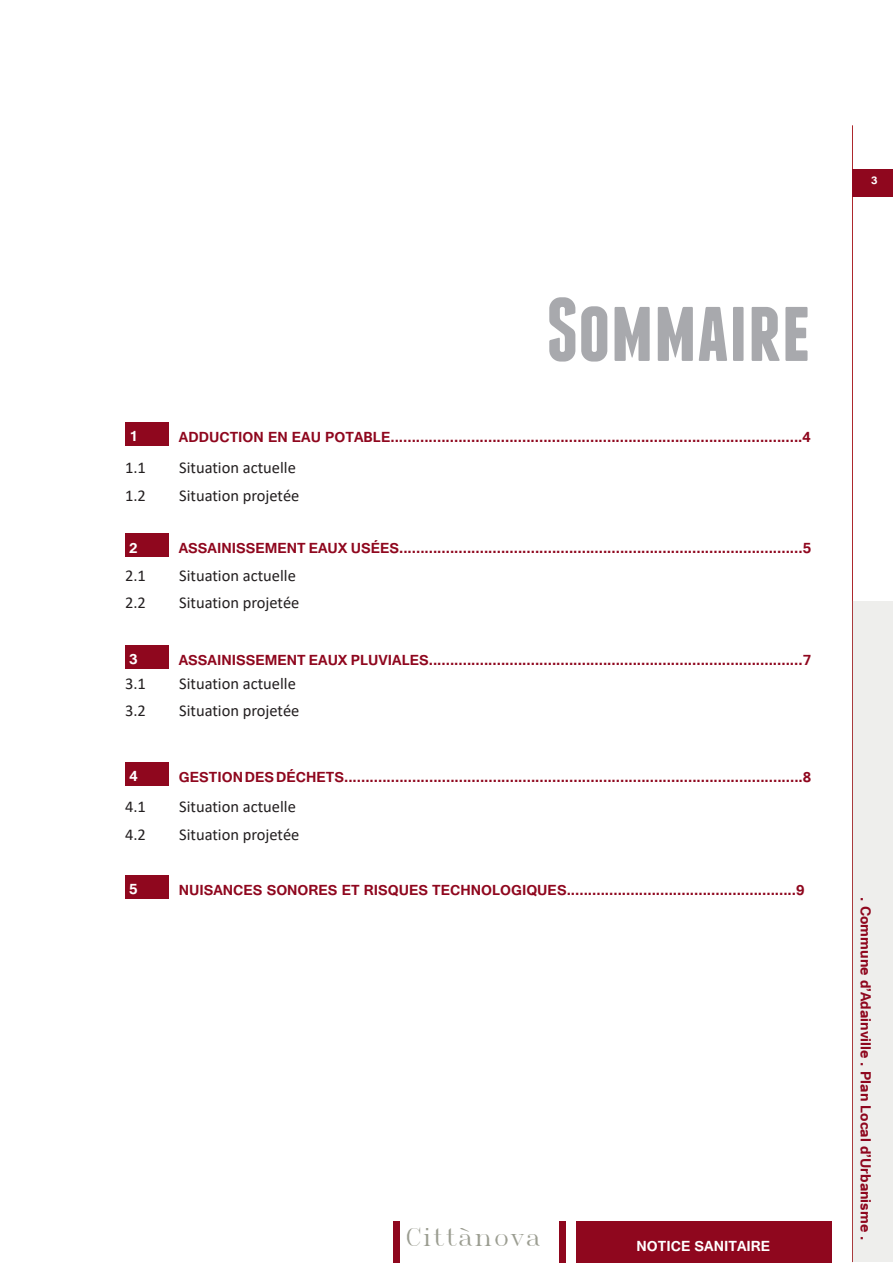
<style>
.page{position:relative;width:893px;height:1263px;background:#fff}
.page>*{position:absolute;margin:0;border:0;box-sizing:border-box;transform-origin:0 0}
.t1{font:700 90px "Franchise";color:#a8a9ad}
.t2{font:24px "Roman T";letter-spacing:-.01em;color:#9b9d91}
.t3{font:700 18px "Tunga";color:#8f071e}
.t4{font:700 18px "Tunga";color:#fff}
.t5{font:16.5px "Calibri";color:#231f20}
.t6{font:700 13.5px "Tunga";color:#fff}
</style>
<div class="page">
<div style="left:576px;top:1221px;width:256px;height:42px;background:#8f071e"></div>
<div style="left:559px;top:1221px;width:7px;height:42px;background:#8f071e"></div>
<div style="left:393px;top:1221px;width:7px;height:42px;background:#8f071e"></div>
<hr style="left:852px;top:126px;width:1px;height:1135px;background:#ab2126">
<div style="left:852px;top:169px;width:41px;height:27px;background:#8f071e"></div>
<div style="left:853px;top:601px;width:40px;height:661px;background:#eeeeec"></div>
<div style="left:125px;top:422px;width:44px;height:23px;background:#8f071e"></div>
<div style="left:125px;top:762px;width:44px;height:23px;background:#8f071e"></div>
<div style="left:125px;top:534px;width:43px;height:23px;background:#8f071e"></div>
<div style="left:125px;top:645px;width:43px;height:23px;background:#8f071e"></div>
<div style="left:125px;top:876px;width:43px;height:23px;background:#8f071e"></div>
<p class="t4" style="left:129px;top:424px;width:10px">1</p>
<p class="t1" style="left:547px;top:287px;width:266px">Sommaire</p>
<p class="t3" style="left:179px;top:425px;width:633px">ADDUCTION EN EAU POTABLE.................................................................................................4</p>
<p class="t5" style="left:125px;top:456px;width:22px">1.1</p>
<p class="t5" style="left:179px;top:456px;width:118px">Situation actuelle</p>
<p class="t5" style="left:125px;top:484px;width:22px">1.2</p>
<p class="t5" style="left:179px;top:484px;width:122px">Situation projetée</p>
<p class="t4" style="left:129px;top:536px;width:10px">2</p>
<p class="t3" style="left:179px;top:537px;width:634px">ASSAINISSEMENT EAUX USÉES...............................................................................................5</p>
<p class="t5" style="left:125px;top:564px;width:22px">2.1</p>
<p class="t5" style="left:179px;top:564px;width:118px">Situation actuelle</p>
<p class="t5" style="left:125px;top:591px;width:22px">2.2</p>
<p class="t5" style="left:179px;top:591px;width:122px">Situation projetée</p>
<p class="t4" style="left:129px;top:647px;width:10px">3</p>
<p class="t3" style="left:179px;top:648px;width:634px">ASSAINISSEMENT EAUX PLUVIALES........................................................................................7</p>
<p class="t5" style="left:125px;top:672px;width:22px">3.1</p>
<p class="t5" style="left:179px;top:672px;width:118px">Situation actuelle</p>
<p class="t5" style="left:125px;top:699px;width:22px">3.2</p>
<p class="t5" style="left:179px;top:699px;width:122px">Situation projetée</p>
<p class="t4" style="left:129px;top:764px;width:10px">4</p>
<p class="t3" style="left:179px;top:765px;width:634px">GESTION DES DÉCHETS............................................................................................................8</p>
<p class="t5" style="left:125px;top:795px;width:22px">4.1</p>
<p class="t5" style="left:179px;top:795px;width:118px">Situation actuelle</p>
<p class="t5" style="left:125px;top:823px;width:22px">4.2</p>
<p class="t5" style="left:179px;top:823px;width:122px">Situation projetée</p>
<p class="t4" style="left:129px;top:878px;width:10px">5</p>
<p class="t3" style="left:179px;top:878px;width:627px">NUISANCES SONORES ET RISQUES TECHNOLOGIQUES......................................................9</p>
<h2 class="t2" style="left:405px;top:1221px;width:139px">Cittànova</h2>
<p class="t4" style="left:637px;top:1234px;width:135px">NOTICE SANITAIRE</p>
<p class="t6" style="left:871px;top:172px;width:8px">3</p>
<p class="t3" style="left:878px;top:897px;width:344px;rotate:90deg">. Commune d’Adainville . Plan Local d’Urbanisme .</p>
</div>
